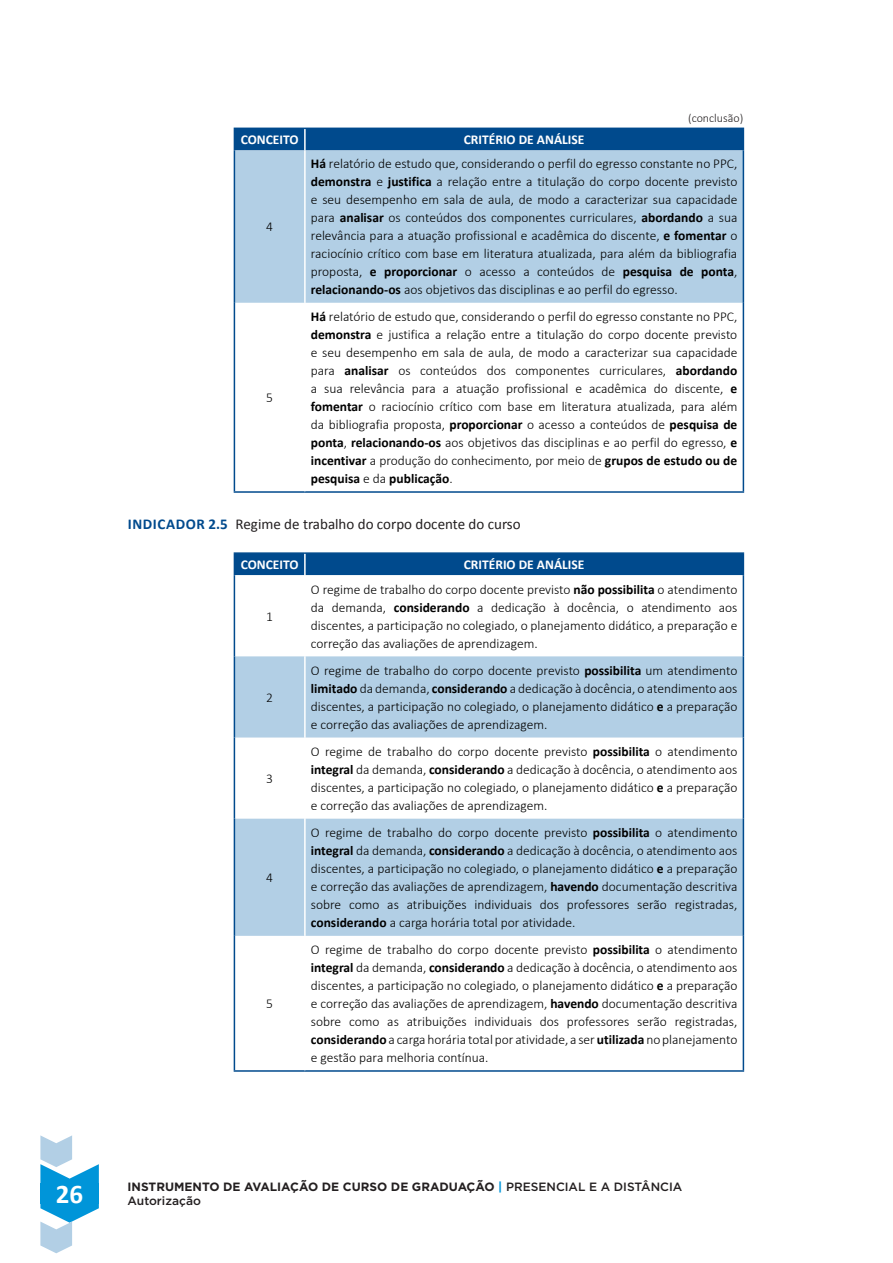
<style>
.page{position:relative;width:893px;height:1263px;background:#fff}
.page>*{position:absolute;margin:0;border:0;box-sizing:border-box;transform-origin:0 0}
.t1{font:700 27px "Calibri";color:#fff}
.t2{font:15px "Calibri";color:#231f20}
.t3{font:700 15px "Calibri";color:#004a8d}
.t4{font:300 13.5px/18px "Calibri";color:#000;text-align:justify}
.t5{font:700 13.5px "Calibri";color:#fff}
.t6{font:700 12px "Gotham";color:#231f20}
.t7{font:500 12px "Gotham";color:#231f20}
.t8{font:300 12px "Calibri";color:#231f20}
.s1{font-weight:700}
.s2{font-weight:700;color:#004a8d}
.s3{color:#0095d9}
.s4{font-weight:500}
</style>
<div class="page">
<svg style="left:40px;top:1135px;width:59px;height:118px"></svg>
<div style="left:235px;top:150px;width:508px;height:153px;background:#b2cfe5"></div>
<div style="left:234px;top:128px;width:510px;height:22px;background:#004a8d"></div>
<hr style="left:234px;top:150px;width:1px;height:153px;background:#004a8d">
<hr style="left:743px;top:150px;width:1px;height:153px;background:#004a8d">
<hr style="left:234px;top:303px;width:1px;height:188px;background:#004a8d">
<hr style="left:743px;top:303px;width:1px;height:188px;background:#004a8d">
<hr style="left:234px;top:491px;width:71px;height:2px;background:#004a8d">
<hr style="left:305px;top:491px;width:439px;height:2px;background:#004a8d">
<hr style="left:304px;top:129px;width:2px;height:21px;background:#fff">
<hr style="left:304px;top:150px;width:2px;height:153px;background:#fff">
<svg style="left:235px;top:656px;width:508px;height:280px;fill:#b2cfe5"></svg>
<hr style="left:234px;top:552px;width:71px;height:2px;background:#004a8d">
<hr style="left:305px;top:552px;width:439px;height:2px;background:#004a8d">
<div style="left:234px;top:553px;width:510px;height:22px;background:#004a8d"></div>
<hr style="left:234px;top:575px;width:1px;height:81px;background:#004a8d">
<hr style="left:743px;top:575px;width:1px;height:81px;background:#004a8d">
<hr style="left:234px;top:656px;width:1px;height:81px;background:#004a8d">
<hr style="left:743px;top:656px;width:1px;height:81px;background:#004a8d">
<hr style="left:234px;top:737px;width:1px;height:82px;background:#004a8d">
<hr style="left:743px;top:737px;width:1px;height:82px;background:#004a8d">
<hr style="left:234px;top:819px;width:1px;height:117px;background:#004a8d">
<hr style="left:743px;top:819px;width:1px;height:117px;background:#004a8d">
<hr style="left:234px;top:936px;width:1px;height:134px;background:#004a8d">
<hr style="left:743px;top:936px;width:1px;height:134px;background:#004a8d">
<hr style="left:234px;top:1070px;width:71px;height:2px;background:#004a8d">
<hr style="left:305px;top:1070px;width:439px;height:2px;background:#004a8d">
<hr style="left:304px;top:554px;width:2px;height:21px;background:#fff">
<hr style="left:304px;top:656px;width:2px;height:81px;background:#fff">
<hr style="left:304px;top:737px;width:2px;height:82px;background:#fff">
<hr style="left:304px;top:819px;width:2px;height:117px;background:#fff">
<p class="t5" style="left:241px;top:131px;width:58px">CONCEITO</p>
<p class="t5" style="left:464px;top:131px;width:122px">CRITÉRIO DE ANÁLISE</p>
<p class="t8" style="left:688px;top:110px;width:57px">(conclusão)</p>
<p class="t4" style="left:266px;top:218px;width:8px">4</p>
<p class="t4" style="left:266px;top:389px;width:8px">5</p>
<p class="t4" style="left:311px;top:155px;width:428px"><span class="s1">Há</span> relatório de estudo que, considerando o perfil do egresso constante no PPC, <span class="s1">demonstra</span> e <span class="s1">justifica</span> a relação entre a titulação do corpo docente previsto e seu desempenho em sala de aula, de modo a caracterizar sua capacidade para <span class="s1">analisar</span> os conteúdos dos componentes curriculares, <span class="s1">abordando</span> a sua relevância para a atuação profissional e acadêmica do discente, <span class="s1">e fomentar</span> o raciocínio crítico com base em literatura atualizada, para além da bibliografia proposta, <span class="s1">e proporcionar</span> o acesso a conteúdos de <span class="s1">pesquisa de ponta</span>, <span class="s1">relacionando-os</span> aos objetivos das disciplinas e ao perfil do egresso.</p>
<p class="t4" style="left:311px;top:308px;width:428px"><span class="s1">Há</span> relatório de estudo que, considerando o perfil do egresso constante no PPC, <span class="s1">demonstra</span> e justifica a relação entre a titulação do corpo docente previsto e seu desempenho em sala de aula, de modo a caracterizar sua capacidade para <span class="s1">analisar</span> os conteúdos dos componentes curriculares, <span class="s1">abordando </span>a sua relevância para a atuação profissional e acadêmica do discente, <span class="s1">e fomentar</span> o raciocínio crítico com base em literatura atualizada, para além da bibliografia proposta, <span class="s1">proporcionar</span> o acesso a conteúdos de <span class="s1">pesquisa de ponta</span>, <span class="s1">relacionando-os</span> aos objetivos das disciplinas e ao perfil do egresso, <span class="s1">e incentivar</span> a produção do conhecimento, por meio de <span class="s1">grupos de estudo ou de pesquisa</span> e da <span class="s1">publicação</span>.</p>
<p class="t3" style="left:128px;top:515px;width:15px">Indicad</p>
<p class="t2" style="left:186px;top:515px;width:336px"><span class="s2">or 2.5</span> Regime de trabalho do corpo docente do curso</p>
<p class="t5" style="left:241px;top:556px;width:58px">CONCEITO</p>
<p class="t5" style="left:464px;top:556px;width:122px">CRITÉRIO DE ANÁLISE</p>
<p class="t4" style="left:266px;top:607px;width:8px">1</p>
<p class="t4" style="left:266px;top:688px;width:8px">2</p>
<p class="t4" style="left:266px;top:769px;width:8px">3</p>
<p class="t4" style="left:266px;top:869px;width:8px">4</p>
<p class="t4" style="left:266px;top:995px;width:8px">5</p>
<p class="t4" style="left:311px;top:580px;width:428px">O regime de trabalho do corpo docente previsto <span class="s1">não possibilita</span> o atendimento da demanda, <span class="s1">considerando</span> a dedicação à docência, o atendimento aos discentes, a participação no colegiado, o planejamento didático, a preparação e correção das avaliações de aprendizagem.</p>
<p class="t4" style="left:311px;top:661px;width:428px">O regime de trabalho do corpo docente previsto <span class="s1">possibilita</span> um atendimento <span class="s1">limitado</span> da demanda, <span class="s1">considerando</span> a dedicação à docência, o atendimento aos discentes, a participação no colegiado, o planejamento didático <span class="s1">e</span> a preparação e correção das avaliações de aprendizagem.</p>
<p class="t4" style="left:311px;top:742px;width:428px">O regime de trabalho do corpo docente previsto <span class="s1">possibilita</span> o atendimento <span class="s1">integral</span> da demanda, <span class="s1">considerando</span> a dedicação à docência, o atendimento aos discentes, a participação no colegiado, o planejamento didático <span class="s1">e</span> a preparação e correção das avaliações de aprendizagem.</p>
<p class="t4" style="left:311px;top:824px;width:428px">O regime de trabalho do corpo docente previsto <span class="s1">possibilita</span> o atendimento <span class="s1">integral</span> da demanda, <span class="s1">considerando</span> a dedicação à docência, o atendimento aos discentes, a participação no colegiado, o planejamento didático <span class="s1">e</span> a preparação e correção das avaliações de aprendizagem, <span class="s1">havendo</span> documentação descritiva sobre como as atribuições individuais dos professores serão registradas, <span class="s1">considerando</span> a carga horária total por atividade.</p>
<p class="t4" style="left:311px;top:941px;width:428px">O regime de trabalho do corpo docente previsto <span class="s1">possibilita</span> o atendimento <span class="s1">integral</span> da demanda, <span class="s1">considerando</span> a dedicação à docência, o atendimento aos discentes, a participação no colegiado, o planejamento didático <span class="s1">e</span> a preparação e correção das avaliações de aprendizagem, <span class="s1">havendo</span> documentação descritiva sobre como as atribuições individuais dos professores serão registradas, <span class="s1">considerando</span> a carga horária total por atividade, a ser <span class="s1">utilizada</span> no planejamento e gestão para melhoria contínua.</p>
<p class="t6" style="left:128px;top:1179px;width:556px">INSTRUMENTO DE AVALIAÇÃO DE CURSO DE GRADUAÇÃO <span class="s3">|</span> <span class="s4">PRESENCIAL E A DISTÂNCIA</span></p>
<h1 class="t1" style="left:56px;top:1177px;width:29px">26</h1>
<p class="t7" style="left:128px;top:1193px;width:75px">AUTORIZAÇÃO</p>
</div>
